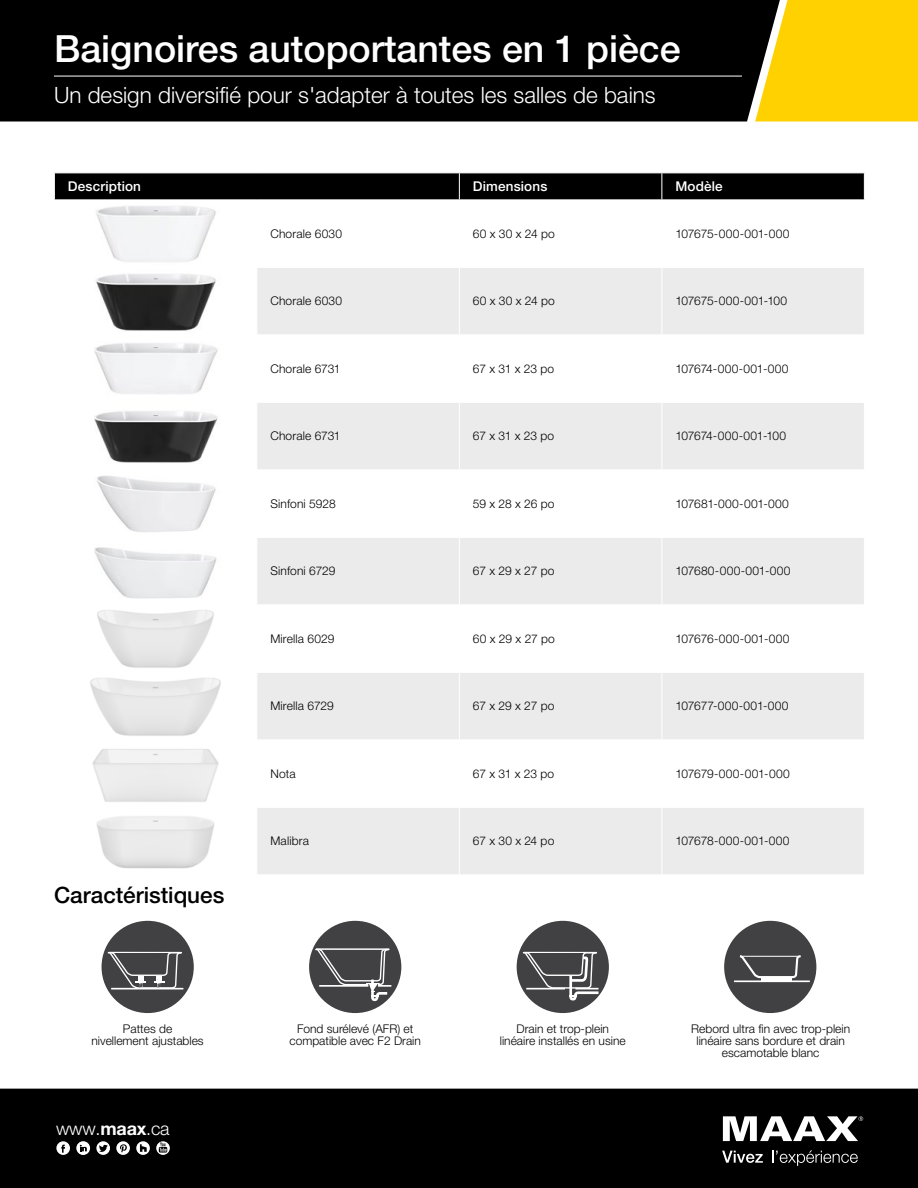
<style>
.page{position:relative;width:918px;height:1188px;background:#fff}
.page>*{position:absolute;margin:0;border:0;box-sizing:border-box;transform-origin:0 0}
.t1{font:500 37.5px "Helvetica Neue LT Std";color:#fff}
.t2{font:300 22.5px "Helvetica Neue LT Std";color:#fff}
.t3{font:500 22.5px "Helvetica Neue LT Std";color:#000}
.t4{font:300 18px "Helvetica Neue LT Std";color:#fff}
.t5{font:15.75px "Helvetica";letter-spacing:.015em;color:#fff}
.t6{font:500 13.5px "Helvetica Neue LT Std";letter-spacing:.01em;color:#fff}
.t7{font:300 12px/12px "Helvetica Neue LT Std";color:#000;text-align:center}
.t8{font:300 12px "Helvetica Neue LT Std";letter-spacing:-.02em;color:#000}
.t9{font:300 12px "Helvetica Neue LT Std";letter-spacing:.02em;color:#000}
.s1{font-weight:700}
</style>
<div class="page">
<div style="left:0;top:1089px;width:918px;height:99px;background:#000"></div>
<svg style="left:116px;top:1141px;width:14px;height:14px"></svg>
<svg style="left:120px;top:1144px;width:7px;height:8px"></svg>
<div style="left:56px;top:1141px;width:14px;height:14px;background:#fff;border-radius:50%"></div>
<svg style="left:61px;top:1145px;width:4px;height:8px"></svg>
<svg style="left:76px;top:1141px;width:14px;height:14px"></svg>
<svg style="left:156px;top:1141px;width:14px;height:14px"></svg>
<svg style="left:159px;top:1142px;width:8px;height:11px"></svg>
<svg style="left:96px;top:1141px;width:14px;height:14px"></svg>
<svg style="left:99px;top:1145px;width:9px;height:7px"></svg>
<svg style="left:136px;top:1141px;width:14px;height:14px"></svg>
<svg style="left:140px;top:1144px;width:7px;height:8px"></svg>
<svg style="left:722px;top:1151px;width:41px;height:12px"></svg>
<svg style="left:772px;top:1150px;width:86px;height:16px"></svg>
<svg style="left:723px;top:1116px;width:140px;height:25px"></svg>
<div style="left:780px;top:0;width:138px;height:122px;background:#ffd100"></div>
<div style="left:0;top:0;width:780px;height:122px;background:#000"></div>
<hr style="left:54px;top:76px;width:688px;height:1px;background:#fff">
<svg style="left:257px;top:268px;width:607px;height:606px;fill:#ebebec"></svg>
<hr style="left:459px;top:268px;width:1px;height:66px;background:#fff">
<hr style="left:662px;top:268px;width:1px;height:66px;background:#fff">
<hr style="left:257px;top:334px;width:202px;height:1px;background:#fff">
<hr style="left:459px;top:334px;width:203px;height:1px;background:#fff">
<hr style="left:459px;top:335px;width:1px;height:67px;background:#fff">
<hr style="left:662px;top:334px;width:203px;height:1px;background:#fff">
<hr style="left:662px;top:335px;width:1px;height:67px;background:#fff">
<hr style="left:257px;top:402px;width:202px;height:1px;background:#fff">
<hr style="left:459px;top:402px;width:203px;height:1px;background:#fff">
<hr style="left:459px;top:403px;width:1px;height:67px;background:#fff">
<hr style="left:662px;top:402px;width:203px;height:1px;background:#fff">
<hr style="left:662px;top:403px;width:1px;height:67px;background:#fff">
<hr style="left:257px;top:470px;width:202px;height:1px;background:#fff">
<hr style="left:459px;top:470px;width:203px;height:1px;background:#fff">
<hr style="left:459px;top:470px;width:1px;height:67px;background:#fff">
<hr style="left:662px;top:470px;width:203px;height:1px;background:#fff">
<hr style="left:662px;top:470px;width:1px;height:67px;background:#fff">
<hr style="left:257px;top:537px;width:202px;height:1px;background:#fff">
<hr style="left:459px;top:537px;width:203px;height:1px;background:#fff">
<hr style="left:459px;top:538px;width:1px;height:66px;background:#fff">
<hr style="left:662px;top:537px;width:203px;height:1px;background:#fff">
<hr style="left:662px;top:538px;width:1px;height:66px;background:#fff">
<hr style="left:257px;top:604px;width:202px;height:1px;background:#fff">
<hr style="left:459px;top:604px;width:203px;height:1px;background:#fff">
<hr style="left:459px;top:605px;width:1px;height:67px;background:#fff">
<hr style="left:662px;top:604px;width:203px;height:1px;background:#fff">
<hr style="left:662px;top:605px;width:1px;height:67px;background:#fff">
<hr style="left:257px;top:672px;width:202px;height:1px;background:#fff">
<hr style="left:459px;top:672px;width:203px;height:1px;background:#fff">
<hr style="left:459px;top:673px;width:1px;height:67px;background:#fff">
<hr style="left:662px;top:672px;width:203px;height:1px;background:#fff">
<hr style="left:662px;top:673px;width:1px;height:67px;background:#fff">
<hr style="left:257px;top:740px;width:202px;height:1px;background:#fff">
<hr style="left:459px;top:740px;width:203px;height:1px;background:#fff">
<hr style="left:459px;top:740px;width:1px;height:67px;background:#fff">
<hr style="left:662px;top:740px;width:203px;height:1px;background:#fff">
<hr style="left:662px;top:740px;width:1px;height:67px;background:#fff">
<hr style="left:257px;top:807px;width:202px;height:1px;background:#fff">
<hr style="left:459px;top:807px;width:203px;height:1px;background:#fff">
<hr style="left:459px;top:808px;width:1px;height:66px;background:#fff">
<hr style="left:662px;top:807px;width:203px;height:1px;background:#fff">
<hr style="left:662px;top:808px;width:1px;height:66px;background:#fff">
<svg style="left:54px;top:173px;width:811px;height:27px;background:#0b0b0b"></svg>
<img style="left:96px;top:206px;width:120px;height:56px">
<img style="left:96px;top:274px;width:120px;height:57px">
<img style="left:94px;top:343px;width:124px;height:51px">
<img style="left:94px;top:411px;width:124px;height:52px">
<img style="left:97px;top:476px;width:119px;height:56px">
<img style="left:94px;top:547px;width:123px;height:52px">
<img style="left:97px;top:610px;width:117px;height:58px">
<img style="left:90px;top:678px;width:131px;height:58px">
<img style="left:92px;top:749px;width:127px;height:53px">
<img style="left:96px;top:816px;width:119px;height:53px">
<svg style="left:309px;top:920px;width:93px;height:94px"></svg>
<svg style="left:101px;top:920px;width:93px;height:94px"></svg>
<svg style="left:516px;top:920px;width:93px;height:94px"></svg>
<svg style="left:724px;top:920px;width:93px;height:94px"></svg>
<hr style="left:740px;top:956px;width:61px;height:1px;background:#fff">
<hr style="left:734px;top:980px;width:76px;height:2px;background:#fff">
<h1 class="t1" style="left:54px;top:26px;width:628px">Baignoires autoportantes en 1 pièce</h1>
<h2 class="t2" style="left:54px;top:81px;width:603px">Un design diversifié pour s'adapter à toutes les salles de bains</h2>
<p class="t6" style="left:68px;top:178px;width:75px">Description</p>
<p class="t6" style="left:473px;top:178px;width:76px">Dimensions</p>
<p class="t6" style="left:675px;top:178px;width:49px">Modèle</p>
<p class="t7" style="left:270px;top:227px;width:73px">Chorale 6030</p>
<p class="t7" style="left:473px;top:227px;width:83px">60 x 30 x 24 po</p>
<p class="t7" style="left:675px;top:227px;width:116px">107675-000-001-000</p>
<p class="t7" style="left:270px;top:295px;width:73px">Chorale 6030</p>
<p class="t7" style="left:473px;top:295px;width:83px">60 x 30 x 24 po</p>
<p class="t8" style="left:675px;top:294px;width:113px">107675-000-001-100</p>
<p class="t7" style="left:270px;top:362px;width:72px">Chorale 6731</p>
<p class="t7" style="left:473px;top:362px;width:83px">67 x 31 x 23 po</p>
<p class="t7" style="left:675px;top:362px;width:115px">107674-000-001-000</p>
<p class="t7" style="left:270px;top:430px;width:72px">Chorale 6731</p>
<p class="t7" style="left:473px;top:430px;width:83px">67 x 31 x 23 po</p>
<p class="t8" style="left:675px;top:429px;width:112px">107674-000-001-100</p>
<p class="t7" style="left:270px;top:497px;width:67px">Sinfoni 5928</p>
<p class="t7" style="left:473px;top:497px;width:83px">59 x 28 x 26 po</p>
<p class="t7" style="left:675px;top:497px;width:115px">107681-000-001-000</p>
<p class="t7" style="left:270px;top:565px;width:67px">Sinfoni 6729</p>
<p class="t7" style="left:473px;top:565px;width:83px">67 x 29 x 27 po</p>
<p class="t9" style="left:675px;top:564px;width:117px">107680-000-001-000</p>
<p class="t7" style="left:270px;top:632px;width:66px">Mirella 6029</p>
<p class="t7" style="left:473px;top:632px;width:84px">60 x 29 x 27 po</p>
<p class="t7" style="left:675px;top:632px;width:116px">107676-000-001-000</p>
<p class="t7" style="left:270px;top:700px;width:65px">Mirella 6729</p>
<p class="t7" style="left:473px;top:700px;width:83px">67 x 29 x 27 po</p>
<p class="t7" style="left:675px;top:700px;width:115px">107677-000-001-000</p>
<p class="t7" style="left:270px;top:767px;width:27px">Nota</p>
<p class="t7" style="left:473px;top:767px;width:83px">67 x 31 x 23 po</p>
<p class="t7" style="left:675px;top:767px;width:116px">107679-000-001-000</p>
<h2 class="t3" style="left:54px;top:881px;width:172px">Caractéristiques</h2>
<p class="t7" style="left:92px;top:1022px;width:114px">Pattes de<br>nivellement ajustables</p>
<h3 class="t4" style="left:56px;top:1118px;width:115px">www.<span class="s1">maax</span>.ca</h3>
<h3 class="t5" style="left:56px;top:1118px;width:116px">www.<span class="s1">maax</span>.com</h3>
<p class="t7" style="left:270px;top:835px;width:40px">Malibra</p>
<p class="t7" style="left:473px;top:835px;width:83px">67 x 30 x 24 po</p>
<p class="t7" style="left:675px;top:835px;width:116px">107678-000-001-000</p>
<p class="t7" style="left:290px;top:1022px;width:133px">Fond surélevé (AFR) et compatible avec F2 Drain</p>
<p class="t7" style="left:691px;top:1022px;width:160px">Rebord ultra fin avec trop-plein linéaire sans bordure et drain escamotable blanc</p>
<p class="t7" style="left:500px;top:1022px;width:127px">Drain et trop-plein linéaire installés en usine</p>
</div>
